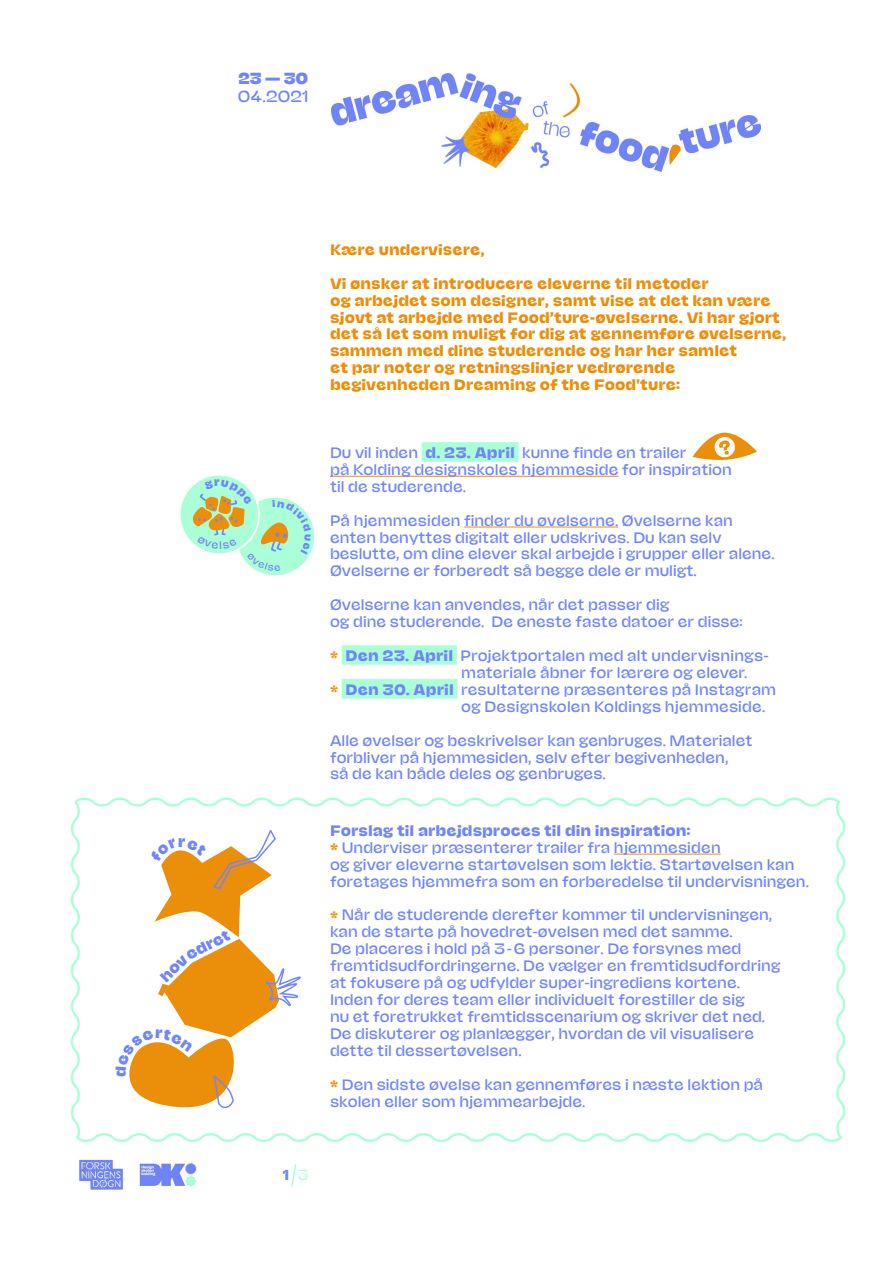
<style>
.page{position:relative;width:893px;height:1263px;background:#fff}
.page>*{position:absolute;margin:0;border:0;box-sizing:border-box;transform-origin:0 0}
.t1{font:15px "Jaunev 0.8 Petite";letter-spacing:.01em;color:#7085fa}
.t2{font:800 15px "Jaunev 0.8 Grande";color:#7085fa}
.t3{font:14.1px/17px "Jaunev 0.8 Petite";color:#7085fa}
.t4{font:700 14.1px/17px "Jaunev 0.8 Petite";color:#eb8f0a}
.t5{font:800 13.65px "Jaunev 0.8 Grande";color:#7085fa}
.t6{font:700 13.5px "Jaunev 0.8 Petite";color:#7085fa}
.s1{font-weight:700}
.s2{font-weight:700;color:#eb8f0a}
.s3{font-family:"Jaunev 0.8 Grande Blond";font-weight:400;color:#abffd6}
</style>
<div class="page">
<div style="left:422px;top:442px;width:97px;height:20px;background:#abffd6"></div>
<hr style="left:330px;top:476px;width:288px;height:1px;background:#eb8f0a">
<hr style="left:464px;top:527px;width:154px;height:1px;background:#eb8f0a">
<div style="left:342px;top:645px;width:115px;height:20px;background:#abffd6"></div>
<div style="left:342px;top:679px;width:115px;height:19px;background:#abffd6"></div>
<svg style="left:692px;top:432px;width:65px;height:28px"></svg>
<svg style="left:71px;top:797px;width:775px;height:345px"></svg>
<img style="left:139px;top:1162px;width:58px;height:25px">
<img style="left:79px;top:1159px;width:45px;height:31px">
<svg style="left:291px;top:1164px;width:6px;height:23px"></svg>
<img style="left:331px;top:74px;width:430px;height:97px">
<svg style="left:180px;top:475px;width:135px;height:101px"></svg>
<svg style="left:109px;top:830px;width:193px;height:282px"></svg>
<p class="t2" style="left:239px;top:70px;width:71px">23 — 30</p>
<p class="t1" style="left:238px;top:86px;width:72px">04.2021</p>
<p class="t5" style="left:184px;top:948px;width:48px;rotate:-27deg">edret</p>
<p class="t4" style="left:330px;top:240px;width:156px">Kære undervisere,</p>
<p class="t4" style="left:330px;top:274px;width:458px">Vi ønsker at introducere eleverne til metoder<br>og arbejdet som designer, samt vise at det kan være sjovt at arbejde med Food’ture-øvelserne. Vi har gjort det så let som muligt for dig at gennemføre øvelserne, sammen med dine studerende og har her samlet<br>et par noter og retningslinjer vedrørende begivenheden Dreaming of the Food'ture:</p>
<p class="t3" style="left:330px;top:443px;width:403px">Du vil inden <span class="s1">d. 23. April</span> kunne finde en trailer<br>på Kolding designskoles hjemmeside for inspiration til de studerende.</p>
<p class="t3" style="left:330px;top:510px;width:446px">På hjemmesiden finder du øvelserne. Øvelserne kan enten benyttes digitalt eller udskrives. Du kan selv beslutte, om dine elever skal arbejde i grupper eller alene.<br>Øvelserne er forberedt så begge dele er muligt.</p>
<p class="t3" style="left:330px;top:595px;width:414px">Øvelserne kan anvendes, når det passer dig<br>og dine studerende. De eneste faste datoer er disse:</p>
<p class="t3" style="left:330px;top:646px;width:440px"><span class="s2">*</span> <span class="s1">Den 23. April</span> Projektportalen med alt undervisnings-</p>
<p class="t3" style="left:461px;top:663px;width:288px">materiale åbner for lærere og elever.</p>
<p class="t3" style="left:330px;top:680px;width:448px"><span class="s2">*</span> <span class="s1">Den 30. April</span> resultaterne præsenteres på Instagram</p>
<p class="t3" style="left:461px;top:697px;width:306px">og Designskolen Koldings hjemmeside.</p>
<p class="t3" style="left:330px;top:730px;width:424px">Alle øvelser og beskrivelser kan genbruges. Materialet forbliver på hjemmesiden, selv efter begivenheden,<br>så de kan både deles og genbruges.</p>
<p class="t3" style="left:330px;top:821px;width:480px"><span class="s1">Forslag til arbejdsproces til din inspiration:<br></span><span class="s2">*</span> Underviser præsenterer trailer fra hjemmesiden<br>og giver eleverne startøvelsen som lektie. Startøvelsen kan foretages hjemmefra som en forberedelse til undervisningen.</p>
<p class="t3" style="left:330px;top:905px;width:452px"><span class="s2">*</span> Når de studerende derefter kommer til undervisningen, kan de starte på hovedret-øvelsen med det samme.<br>De placeres i hold på 3-6 personer. De forsynes med fremtidsudfordringerne. De vælger en fremtidsudfordring at fokusere på og udfylder super-ingrediens kortene.<br>Inden for deres team eller individuelt forestiller de sig<br>nu et foretrukket fremtidsscenarium og skriver det ned.<br>De diskuterer og planlægger, hvordan de vil visualisere dette til dessertøvelsen.</p>
<p class="t3" style="left:330px;top:1074px;width:434px"><span class="s2">*</span> Den sidste øvelse kan gennemføres i næste lektion på skolen eller som hjemmearbejde.</p>
<p class="t6" style="left:283px;top:1165px;width:27px">1 <span class="s3">3</span></p>
</div>
